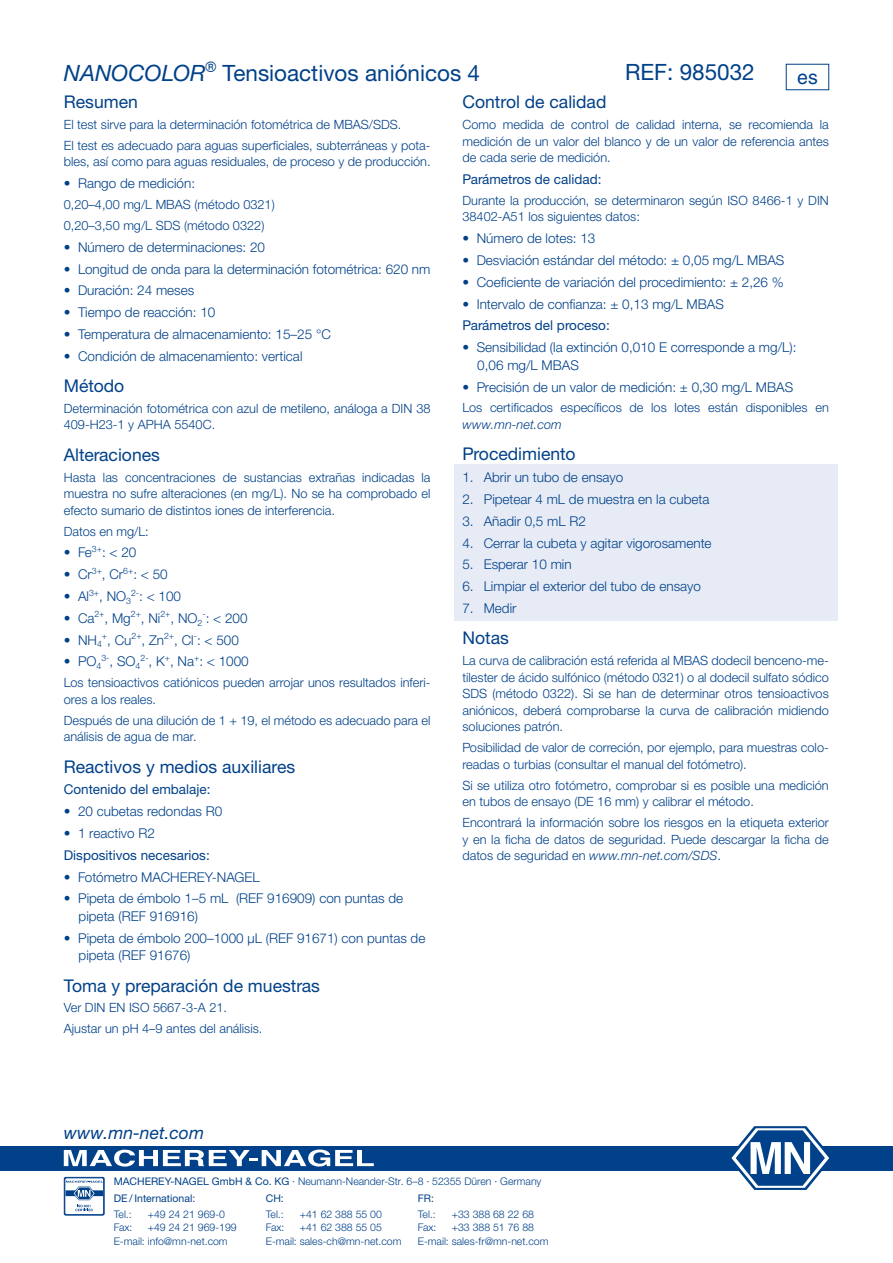
<style>
.page{position:relative;width:893px;height:1263px;background:#fff}
.page>*{position:absolute;margin:0;border:0;box-sizing:border-box;transform-origin:0 0}
.t1{font:22.5px "Helvetica Neue LTW1 G";color:#004189}
.t2{font:19.5px "Helvetica LT Pro";color:#004189}
.t3{font:17.55px "Helvetica Neue LTW1 G";color:#004189}
.t4{font:italic 17.55px "Helvetica Neue LTW1 G";color:#004189}
.t5{font:300 13.5px/17.5px "Helvetica Neue LTW1 G";color:#004189}
.t6{font:13.5px "Helvetica Neue LTW1 G";color:#004189}
.t7{font:300 12.75px/16.6px "Helvetica Neue LTW1 G";color:#004189}
.t8{font:italic 300 12.75px "Helvetica Neue LTW1 G";color:#004189}
.t9{font:300 10.5px/13.6px "Helvetica Neue LTW1 G";color:#004189}
.t10{font:10.5px "Helvetica Neue LTW1 G";color:#004189}
.t11{font:300 8.7px "Helvetica Neue LTW1 G";color:#004189}
.s1{font-style:italic}
.s2{font-size:13.5px}
.s3{font-weight:400}
</style>
<div class="page">
<div style="left:0;top:1146px;width:893px;height:24px;background:#004189"></div>
<svg style="left:64px;top:1149px;width:310px;height:17px"></svg>
<svg style="left:728px;top:1126px;width:104px;height:64px"></svg>
<div style="left:64px;top:1177px;width:41px;height:38px;background:#0c4a8e;border-radius:2px"></div>
<svg style="left:65px;top:1178px;width:39px;height:36px"></svg>
<div style="left:65px;top:1178px;width:39px;height:37px;border:1px solid #004189;border-radius:2px"></div>
<svg style="left:66px;top:1181px;width:37px;height:30px"></svg>
<div style="left:454px;top:464px;width:384px;height:26px;background:#e6ebf6"></div>
<div style="left:454px;top:486px;width:384px;height:26px;background:#e6ebf6"></div>
<div style="left:454px;top:508px;width:384px;height:26px;background:#e6ebf6"></div>
<div style="left:454px;top:529px;width:384px;height:27px;background:#e6ebf6"></div>
<div style="left:454px;top:551px;width:384px;height:26px;background:#e6ebf6"></div>
<div style="left:454px;top:573px;width:384px;height:26px;background:#e6ebf6"></div>
<div style="left:454px;top:595px;width:384px;height:26px;background:#e6ebf6"></div>
<h1 class="t1" style="left:64px;top:59px;width:418px"><span class="s1">NANOCOLOR</span><sup>®</sup> Tensioactivos aniónicos 4</h1>
<h1 class="t1" style="left:625px;top:58px;width:131px">REF: 985032</h1>
<h3 class="t3" style="left:64px;top:91px;width:76px">Resumen</h3>
<p class="t7" style="left:64px;top:114px;width:368px;line-height:20.9px">El test sirve para la determinación fotométrica de MBAS/SDS.<br>El test es adecuado para aguas superficiales, subterráneas y pota-</p>
<p class="t7" style="left:64px;top:154px;width:368px">bles, así como para aguas residuales, de proceso y de producción.</p>
<p class="t5" style="left:64px;top:175px;width:133px">• Rango de medición:</p>
<p class="t7" style="left:64px;top:194px;width:212px;line-height:20.9px">0,20–4,00 mg/L MBAS (método 0321)<br>0,20–3,50 mg/L SDS (método 0322)</p>
<p class="t5" style="left:64px;top:238px;width:203px">• Número de determinaciones: 20</p>
<p class="t5" style="left:64px;top:260px;width:368px">• Longitud de onda para la determinación fotométrica: 620 nm</p>
<p class="t5" style="left:64px;top:282px;width:132px">• Duración: 24 meses</p>
<p class="t5" style="left:64px;top:303px;width:153px">• Tiempo de reacción: 10</p>
<p class="t5" style="left:64px;top:325px;width:269px">• Temperatura de almacenamiento: 15–25 °C</p>
<p class="t5" style="left:64px;top:347px;width:240px">• Condición de almacenamiento: vertical</p>
<h3 class="t3" style="left:64px;top:375px;width:62px">Método</h3>
<p class="t7" style="left:64px;top:400px;width:368px">Determinación fotométrica con azul de metileno, análoga a DIN 38<br>409-H23-1 y APHA 5540C.</p>
<h3 class="t3" style="left:64px;top:444px;width:98px">Alteraciones</h3>
<p class="t7" style="left:64px;top:469px;width:368px;text-align:justify">Hasta las concentraciones de sustancias extrañas indicadas la muestra no sufre alteraciones (en mg/L). No se ha comprobado el efecto sumario de distintos iones de interferencia.</p>
<p class="t7" style="left:64px;top:523px;width:87px">Datos en mg/L:</p>
<p class="t5" style="left:64px;top:544px;width:74px">• Fe<sup>3+</sup>: &lt; 20</p>
<p class="t5" style="left:64px;top:566px;width:105px">• Cr<sup>3+</sup>, Cr<sup>6+</sup>: &lt; 50</p>
<p class="t5" style="left:64px;top:587px;width:119px">• Al<sup>3+</sup>, NO<sub>3</sub><sup>2-</sup>: &lt; 100</p>
<p class="t5" style="left:64px;top:609px;width:185px">• Ca<sup>2+</sup>, Mg<sup>2+</sup>, Ni<sup>2+</sup>, NO<sub>2</sub><sup>-</sup>: &lt; 200</p>
<p class="t5" style="left:64px;top:631px;width:177px">• NH<sub>4</sub><sup>+</sup>, Cu<sup>2+</sup>, Zn<sup>2+</sup>, Cl<sup>-</sup>: &lt; 500</p>
<p class="t5" style="left:64px;top:653px;width:39px">• PO<sub>4</sub></p>
<p class="t11" style="left:101px;top:653px;width:41px">3-<span class="s2">, SO</span>4</p>
<p class="t5" style="left:140px;top:653px;width:110px"><sup>2-</sup>, K<sup>+</sup>, Na<sup>+</sup>: &lt; 1000</p>
<p class="t7" style="left:64px;top:674px;width:368px">Los tensioactivos catiónicos pueden arrojar unos resultados inferi&shy;ores a los reales.</p>
<p class="t7" style="left:64px;top:712px;width:368px">Después de una dilución de 1 + 19, el método es adecuado para el análisis de agua de mar.</p>
<h3 class="t3" style="left:64px;top:755px;width:233px">Reactivos y medios auxiliares</h3>
<p class="t6" style="left:64px;top:781px;width:148px">Contenido del embalaje:</p>
<p class="t5" style="left:64px;top:802px;width:160px">• 20 cubetas redondas R0</p>
<p class="t5" style="left:64px;top:824px;width:93px">• 1 reactivo R2</p>
<p class="t6" style="left:64px;top:847px;width:148px">Dispositivos necesarios:</p>
<p class="t5" style="left:64px;top:868px;width:198px">• Fotómetro MACHEREY-NAGEL</p>
<p class="t5" style="left:79px;top:890px;width:326px;text-indent:-15px">• Pipeta de émbolo 1–5 mL (REF 916909) con puntas de pipeta (REF 916916)</p>
<p class="t5" style="left:79px;top:929px;width:348px;text-indent:-15px">• Pipeta de émbolo 200–1000 µL (REF 91671) con puntas de pipeta (REF 91676)</p>
<h3 class="t3" style="left:64px;top:974px;width:258px">Toma y preparación de muestras</h3>
<p class="t7" style="left:64px;top:997px;width:200px;line-height:20.9px">Ver DIN EN ISO 5667-3-A 21.<br>Ajustar un pH 4–9 antes del análisis.</p>
<h2 class="t2" style="left:797px;top:66px;width:22px">es</h2>
<h3 class="t3" style="left:462px;top:91px;width:145px">Control de calidad</h3>
<p class="t7" style="left:462px;top:116px;width:368px;text-align:justify">Como medida de control de calidad interna, se recomienda la medición de un valor del blanco y de un valor de referencia antes de cada serie de medición.</p>
<p class="t6" style="left:462px;top:171px;width:141px">Parámetros de calidad:</p>
<p class="t7" style="left:462px;top:192px;width:368px">Durante la producción, se determinaron según ISO 8466-1 y DIN<br>38402-A51 los siguientes datos:</p>
<p class="t5" style="left:462px;top:230px;width:134px">• Número de lotes: 13</p>
<p class="t5" style="left:462px;top:251px;width:324px">• Desviación estándar del método: ± 0,05 mg/L MBAS</p>
<p class="t5" style="left:462px;top:273px;width:323px">• Coeficiente de variación del procedimiento: ± 2,26 %</p>
<p class="t5" style="left:462px;top:295px;width:263px">• Intervalo de confianza: ± 0,13 mg/L MBAS</p>
<p class="t6" style="left:462px;top:317px;width:149px">Parámetros del proceso:</p>
<p class="t5" style="left:477px;top:339px;width:321px;text-indent:-15px">• Sensibilidad (la extinción 0,010 E corresponde a mg/L):<br>0,06 mg/L MBAS</p>
<p class="t5" style="left:462px;top:378px;width:332px">• Precisión de un valor de medición: ± 0,30 mg/L MBAS</p>
<p class="t7" style="left:462px;top:399px;width:368px">Los certificados específicos de los lotes están disponibles en</p>
<p class="t8" style="left:462px;top:417px;width:101px">www.mn-net.com</p>
<h3 class="t3" style="left:462px;top:443px;width:115px">Procedimiento</h3>
<p class="t5" style="left:462px;top:468px;width:162px">1. Abrir un tubo de ensayo</p>
<p class="t5" style="left:462px;top:490px;width:248px">2. Pipetear 4 mL de muestra en la cubeta</p>
<p class="t5" style="left:462px;top:512px;width:125px">3. Añadir 0,5 mL R2</p>
<p class="t5" style="left:462px;top:534px;width:251px">4. Cerrar la cubeta y agitar vigorosamente</p>
<p class="t5" style="left:462px;top:556px;width:111px">5. Esperar 10 min</p>
<p class="t5" style="left:462px;top:577px;width:240px">6. Limpiar el exterior del tubo de ensayo</p>
<p class="t5" style="left:462px;top:599px;width:56px">7. Medir</p>
<h3 class="t3" style="left:462px;top:627px;width:48px">Notas</h3>
<p class="t7" style="left:462px;top:652px;width:368px;text-align:justify">La curva de calibración está referida al MBAS dodecil benceno-me&shy;tilester de ácido sulfónico (método 0321) o al dodecil sulfato sódico SDS (método 0322). Si se han de determinar otros tensioactivos aniónicos, deberá comprobarse la curva de calibración midiendo soluciones patrón.</p>
<p class="t7" style="left:462px;top:739px;width:368px">Posibilidad de valor de correción, por ejemplo, para muestras colo&shy;readas o turbias (consultar el manual del fotómetro).</p>
<p class="t7" style="left:462px;top:777px;width:368px">Si se utiliza otro fotómetro, comprobar si es posible una medición en tubos de ensayo (DE 16 mm) y calibrar el método.</p>
<p class="t7" style="left:462px;top:814px;width:368px;text-align:justify">Encontrará la información sobre los riesgos en la etiqueta exterior y en la ficha de datos de seguridad. Puede descargar la ficha de datos de seguridad en <span class="s1">www.mn-net.com/SDS</span>.</p>
<h3 class="t4" style="left:64px;top:1121px;width:142px">www.mn-net.com</h3>
<p class="t9" style="left:114px;top:1174px;width:429px"><span class="s3">MACHEREY-NAGEL GmbH &amp; Co. KG</span> · Neumann-Neander-Str. 6–8 · 52355 Düren · Germany</p>
<p class="t10" style="left:114px;top:1192px;width:83px">DE / International:</p>
<p class="t9" style="left:114px;top:1207px;width:20px">Tel.:</p>
<p class="t9" style="left:148px;top:1207px;width:79px">+49 24 21 969-0</p>
<p class="t9" style="left:114px;top:1221px;width:20px">Fax:</p>
<p class="t9" style="left:114px;top:1221px;width:125px;text-indent:34px">+49 24 21 969-199<br>E-mail: info@mn-net.com</p>
<p class="t10" style="left:266px;top:1192px;width:20px">CH:</p>
<p class="t9" style="left:266px;top:1207px;width:20px">Tel.:</p>
<p class="t9" style="left:300px;top:1207px;width:84px">+41 62 388 55 00</p>
<p class="t9" style="left:266px;top:1221px;width:20px">Fax:</p>
<p class="t9" style="left:266px;top:1221px;width:137px;text-indent:34px">+41 62 388 55 05<br>E-mail: sales-ch@mn-net.com</p>
<p class="t10" style="left:418px;top:1192px;width:18px">FR:</p>
<p class="t9" style="left:418px;top:1207px;width:20px">Tel.:</p>
<p class="t9" style="left:452px;top:1207px;width:84px">+33 388 68 22 68</p>
<p class="t9" style="left:418px;top:1221px;width:20px">Fax:</p>
<p class="t9" style="left:418px;top:1221px;width:132px;text-indent:34px">+33 388 51 76 88<br>E-mail: sales-fr@mn-net.com</p>
</div>
